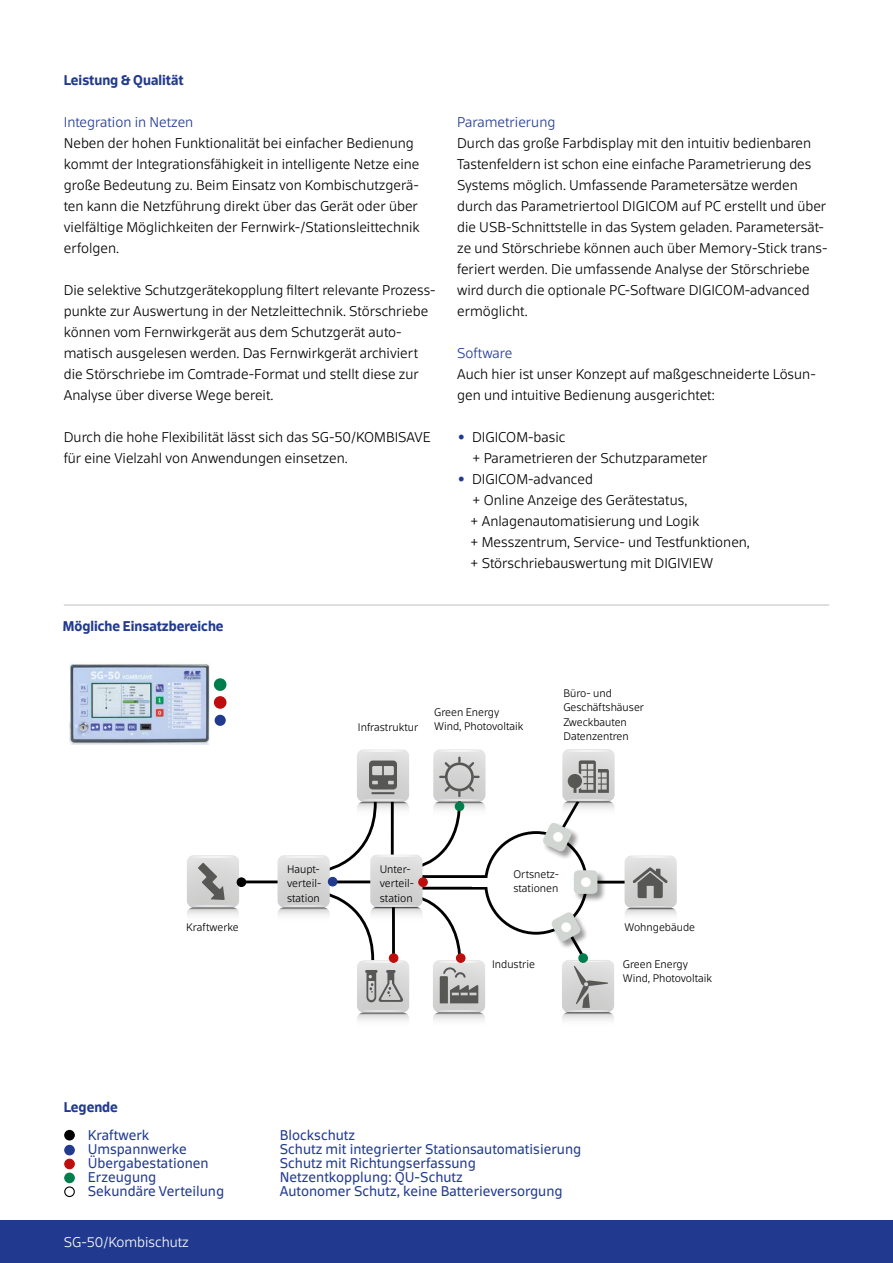
<style>
.page{position:relative;width:893px;height:1263px;background:#fff}
.page>*{position:absolute;margin:0;border:0;box-sizing:border-box;transform-origin:0 0}
.t1{font:300 13.5px/21px "Scuba Pro";color:#000}
.t2{font:13.5px "Scuba Pro";color:#213a8f}
.t3{font:700 13.5px "Scuba Pro";color:#213a8f}
.t4{font:300 13.5px "Scuba Pro";color:#213a8f}
.t5{font:300 13.5px "Scuba Pro";color:#fff}
.t6{font:300 10.5px/14.2px "Scuba Pro";color:#000}
.s1{font-weight:700;color:#213a8f}
</style>
<div class="page">
<div style="left:0;top:1220px;width:893px;height:43px;background:#213a8f"></div>
<hr style="left:64px;top:604px;width:765px;height:2px;background:#d2d6d3">
<hr style="left:580px;top:881px;width:50px;height:2px;background:#000">
<hr style="left:234px;top:880px;width:182px;height:3px;background:#000">
<div style="left:484px;top:831px;width:104px;height:104px;border:3px solid #000;border-radius:50%"></div>
<div style="left:472px;top:878px;width:21px;height:9px;background:#fff"></div>
<svg style="left:550px;top:911px;width:64px;height:109px"></svg>
<div style="left:573px;top:870px;width:33px;height:33px;background:#000;opacity:.4"></div>
<div style="left:574px;top:870px;width:23px;height:24px;background:#d2d6d3;border-radius:5px"></div>
<svg style="left:625px;top:855px;width:52px;height:61px;background:#c0c0c0"></svg>
<svg style="left:187px;top:855px;width:52px;height:60px;background:#c7c6c6"></svg>
<svg style="left:278px;top:749px;width:207px;height:271px"></svg>
<div style="left:543px;top:822px;width:37px;height:38px;background:#000;opacity:.4"></div>
<svg style="left:541px;top:749px;width:74px;height:104px"></svg>
<div style="left:419px;top:878px;width:8px;height:8px;background:#be0d0d;border-radius:50%"></div>
<div style="left:418px;top:877px;width:10px;height:10px;border:1px solid #be0d0d;border-radius:50%"></div>
<div style="left:456px;top:954px;width:9px;height:8px;background:#be0d0d;border-radius:50%"></div>
<div style="left:456px;top:953px;width:10px;height:10px;border:1px solid #be0d0d;border-radius:50%"></div>
<div style="left:389px;top:954px;width:9px;height:8px;background:#be0d0d;border-radius:50%"></div>
<div style="left:389px;top:953px;width:9px;height:10px;border:1px solid #be0d0d;border-radius:50%"></div>
<div style="left:237px;top:878px;width:9px;height:8px;background:#000;border-radius:50%"></div>
<div style="left:237px;top:877px;width:9px;height:10px;border:1px solid #000;border-radius:50%"></div>
<div style="left:455px;top:802px;width:9px;height:9px;background:#007d4d;border-radius:50%"></div>
<div style="left:455px;top:801px;width:9px;height:10px;border:1px solid #007d4d;border-radius:50%"></div>
<div style="left:579px;top:954px;width:8px;height:8px;background:#007d4d;border-radius:50%"></div>
<div style="left:578px;top:953px;width:10px;height:10px;border:1px solid #007d4d;border-radius:50%"></div>
<div style="left:554px;top:833px;width:8px;height:8px;background:#fff;border-radius:50%"></div>
<div style="left:553px;top:832px;width:10px;height:10px;border:1px solid #fff;border-radius:50%"></div>
<div style="left:582px;top:878px;width:8px;height:8px;background:#fff;border-radius:50%"></div>
<div style="left:581px;top:877px;width:10px;height:10px;border:1px solid #fff;border-radius:50%"></div>
<div style="left:562px;top:923px;width:8px;height:8px;background:#fff;border-radius:50%"></div>
<div style="left:561px;top:922px;width:10px;height:10px;border:1px solid #fff;border-radius:50%"></div>
<div style="left:215px;top:715px;width:11px;height:11px;background:#213a8f;border-radius:50%"></div>
<div style="left:215px;top:697px;width:11px;height:11px;background:#be0d0d;border-radius:50%"></div>
<div style="left:214px;top:696px;width:12px;height:13px;border:1px solid #be0d0d;border-radius:50%"></div>
<div style="left:215px;top:679px;width:11px;height:11px;background:#007d4d;border-radius:50%"></div>
<div style="left:214px;top:678px;width:12px;height:13px;border:1px solid #007d4d;border-radius:50%"></div>
<div style="left:65px;top:1130px;width:9px;height:10px;background:#000;border-radius:50%"></div>
<div style="left:64px;top:1130px;width:11px;height:10px;border:1px solid #000;border-radius:50%"></div>
<div style="left:65px;top:1145px;width:9px;height:10px;background:#213a8f;border-radius:50%"></div>
<div style="left:64px;top:1145px;width:11px;height:10px;border:1px solid #213a8f;border-radius:50%"></div>
<div style="left:65px;top:1159px;width:9px;height:10px;background:#be0d0d;border-radius:50%"></div>
<div style="left:64px;top:1159px;width:11px;height:10px;border:1px solid #be0d0d;border-radius:50%"></div>
<div style="left:65px;top:1173px;width:9px;height:10px;background:#007d4d;border-radius:50%"></div>
<div style="left:64px;top:1172px;width:11px;height:11px;border:1px solid #007d4d;border-radius:50%"></div>
<div style="left:64px;top:1186px;width:11px;height:11px;border:1px solid #000;border-radius:50%"></div>
<img style="left:70px;top:663px;width:140px;height:82px">
<div style="left:328px;top:877px;width:9px;height:9px;background:#213a8f;border-radius:50%"></div>
<div style="left:328px;top:877px;width:9px;height:9px;border:1px solid #213a8f;border-radius:50%"></div>
<p class="t3" style="left:64px;top:71px;width:121px">Leistung &amp; Qualität</p>
<p class="t4" style="left:64px;top:113px;width:131px">Integration in Netzen</p>
<p class="t1" style="left:64px;top:132px;width:358px">Neben der hohen Funktionalität bei einfacher Bedienung kommt der Integrationsfähigkeit in intelligente Netze eine große Bedeutung zu. Beim Einsatz von Kombischutzgerä&shy;ten kann die Netzführung direkt über das Gerät oder über vielfältige Möglichkeiten der Fernwirk-/Stationsleittechnik erfolgen.</p>
<p class="t1" style="left:64px;top:279px;width:373px">Die selektive Schutzgerätekopplung filtert relevante Prozess&shy;punkte zur Auswertung in der Netzleittechnik. Störschriebe können vom Fernwirkgerät aus dem Schutzgerät auto&shy;matisch ausgelesen werden. Das Fernwirkgerät archiviert die Störschriebe im Comtrade-Format und stellt diese zur Analyse über diverse Wege bereit.</p>
<p class="t1" style="left:64px;top:426px;width:368px">Durch die hohe Flexibilität lässt sich das SG-50/KOMBISAVE für eine Vielzahl von Anwendungen einsetzen.</p>
<p class="t3" style="left:63px;top:617px;width:162px">Mögliche Einsatzbereiche</p>
<p class="t4" style="left:457px;top:113px;width:100px">Parametrierung</p>
<p class="t1" style="left:457px;top:132px;width:372px">Durch das große Farbdisplay mit den intuitiv bedienbaren Tastenfeldern ist schon eine einfache Parametrierung des Systems möglich. Umfassende Parametersätze werden durch das Parametriertool DIGICOM auf PC erstellt und über die USB-Schnittstelle in das System geladen. Parametersät&shy;ze und Störschriebe können auch über Memory-Stick trans&shy;feriert werden. Die umfassende Analyse der Störschriebe wird durch die optionale PC-Software DIGICOM-advanced ermöglicht.</p>
<p class="t4" style="left:457px;top:344px;width:57px">Software</p>
<p class="t1" style="left:457px;top:363px;width:360px">Auch hier ist unser Konzept auf maßgeschneiderte Lösun&shy;gen und intuitive Bedienung ausgerichtet:</p>
<p class="t1" style="left:472px;top:426px;width:237px;text-indent:-15px"><span class="s1">•</span> DIGICOM-basic<br>+ Parametrieren der Schutzparameter</p>
<p class="t1" style="left:470px;top:468px;width:281px;text-indent:-13px"><span class="s1">•</span> DIGICOM-advanced<br>+ Online Anzeige des Gerätestatus,<br>+ Anlagenautomatisierung und Logik<br>+ Messzentrum, Service- und Testfunktionen, + Störschriebauswertung mit DIGIVIEW</p>
<p class="t6" style="left:434px;top:705px;width:67px">Green Energy</p>
<p class="t6" style="left:358px;top:720px;width:62px">Infrastruktur</p>
<p class="t6" style="left:434px;top:719px;width:91px">Wind, Photovoltaik</p>
<p class="t6" style="left:563px;top:686px;width:82px">Büro- und<br>Geschäftshäuser<br>Zweckbauten<br>Datenzentren</p>
<p class="t6" style="left:287px;top:862px;width:36px">Haupt&shy;verteil&shy;station</p>
<p class="t6" style="left:380px;top:862px;width:36px">Unter&shy;verteil&shy;station</p>
<p class="t6" style="left:513px;top:867px;width:47px">Ortsnetz&shy;stationen</p>
<p class="t6" style="left:186px;top:919px;width:54px">Kraftwerke</p>
<p class="t6" style="left:624px;top:920px;width:72px">Wohngebäude</p>
<p class="t6" style="left:492px;top:957px;width:44px">Industrie</p>
<p class="t6" style="left:623px;top:957px;width:91px">Green Energy<br>Wind, Photovoltaik</p>
<p class="t3" style="left:64px;top:1099px;width:56px">Legende</p>
<p class="t2" style="left:88px;top:1127px;width:63px">Kraftwerk</p>
<p class="t2" style="left:280px;top:1127px;width:77px">Blockschutz</p>
<p class="t2" style="left:88px;top:1141px;width:101px">Umspannwerke</p>
<p class="t2" style="left:280px;top:1141px;width:303px">Schutz mit integrierter Stationsautomatisierung</p>
<p class="t2" style="left:88px;top:1155px;width:122px">Übergabestationen</p>
<p class="t2" style="left:280px;top:1155px;width:198px">Schutz mit Richtungserfassung</p>
<p class="t2" style="left:88px;top:1169px;width:70px">Erzeugung</p>
<p class="t2" style="left:280px;top:1169px;width:185px">Netzentkopplung: QU-Schutz</p>
<p class="t2" style="left:88px;top:1183px;width:138px">Sekundäre Verteilung</p>
<p class="t2" style="left:280px;top:1183px;width:284px">Autonomer Schutz, keine Batterieversorgung</p>
<p class="t5" style="left:64px;top:1234px;width:127px">SG-50/Kombischutz</p>
</div>
